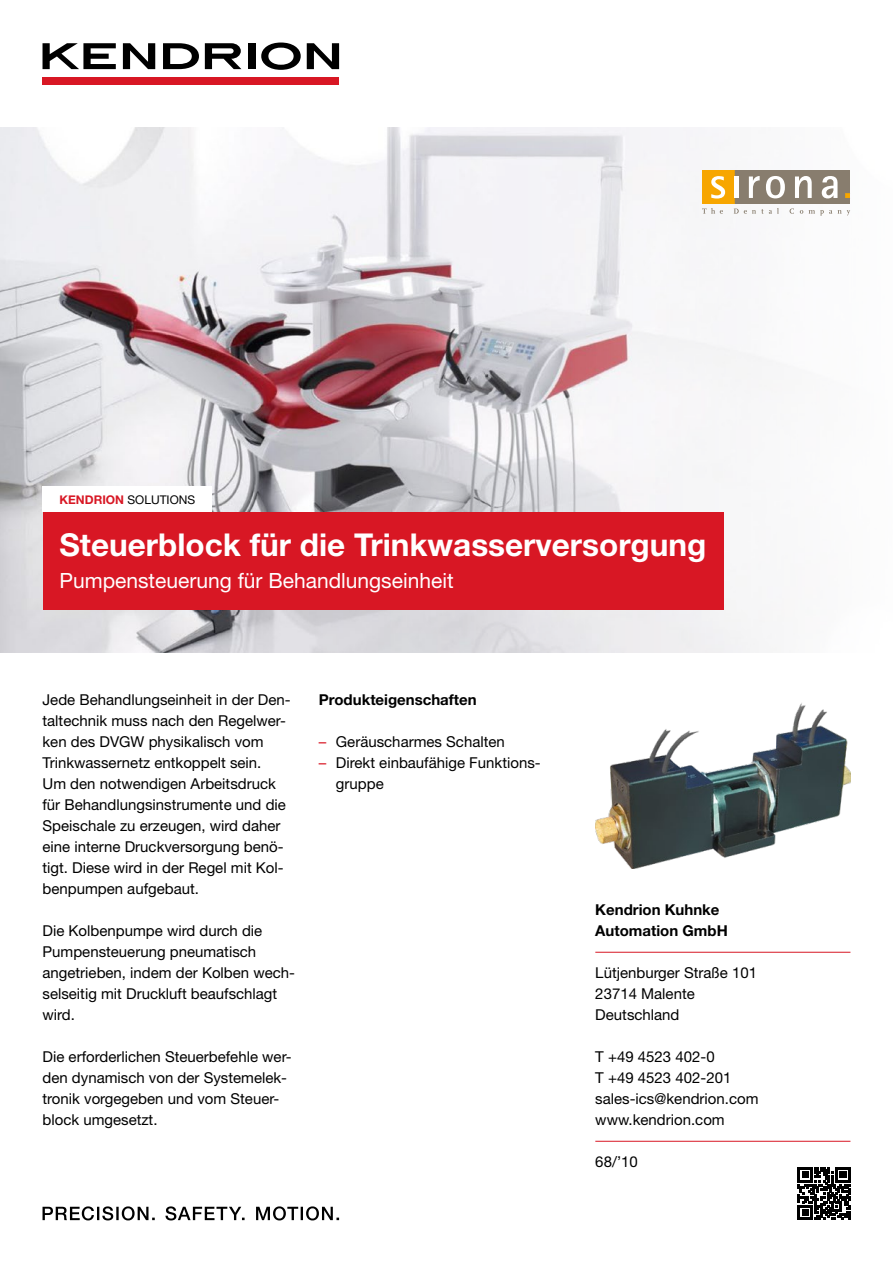
<style>
.page{position:relative;width:893px;height:1263px;background:#fff}
.page>*{position:absolute;margin:0;border:0;box-sizing:border-box;transform-origin:0 0}
.t1{font:700 31.5px "Helvetica Neue LT Pro";color:#fff}
.t2{font:21px "Helvetica Neue LT Pro";color:#fff}
.t3{font:15px/21px "Helvetica Neue LT Pro";color:#000}
.t4{font:700 15px/21px "Helvetica Neue LT Pro";color:#000}
.t5{font:12px "Helvetica Neue LT Pro";color:#000}
.s1{font-weight:700;color:#d81724}
.s2{color:#d81724}
</style>
<div class="page">
<div style="left:248px;top:43px;width:7px;height:26px;background:#000"></div>
<svg style="left:261px;top:43px;width:40px;height:27px"></svg>
<svg style="left:163px;top:43px;width:36px;height:26px"></svg>
<svg style="left:43px;top:43px;width:73px;height:26px"></svg>
<svg style="left:205px;top:43px;width:36px;height:26px"></svg>
<div style="left:43px;top:78px;width:296px;height:7px;background:#d81724"></div>
<svg style="left:123px;top:43px;width:32px;height:26px"></svg>
<svg style="left:307px;top:43px;width:32px;height:26px"></svg>
<hr style="left:595px;top:952px;width:255px;height:1px;background:#d81724">
<hr style="left:595px;top:1141px;width:255px;height:1px;background:#d81724">
<svg style="left:43px;top:1206px;width:296px;height:14px"></svg>
<svg style="left:798px;top:1167px;width:52px;height:53px"></svg>
<img style="left:0;top:128px;width:850px;height:524px">
<div style="left:43px;top:512px;width:680px;height:98px;background:#d81724"></div>
<div style="left:43px;top:486px;width:169px;height:26px;background:#fff"></div>
<img style="left:595px;top:703px;width:255px;height:166px">
<div style="left:734px;top:170px;width:116px;height:33px;background:#887d6e"></div>
<div style="left:702px;top:170px;width:32px;height:33px;background:#f7a600"></div>
<svg style="left:711px;top:176px;width:14px;height:23px"></svg>
<svg style="left:749px;top:176px;width:11px;height:22px"></svg>
<svg style="left:766px;top:176px;width:19px;height:22px"></svg>
<svg style="left:795px;top:176px;width:17px;height:22px"></svg>
<svg style="left:822px;top:176px;width:15px;height:22px"></svg>
<svg style="left:702px;top:208px;width:21px;height:6px"></svg>
<svg style="left:734px;top:209px;width:29px;height:5px"></svg>
<svg style="left:769px;top:208px;width:10px;height:6px"></svg>
<svg style="left:789px;top:208px;width:5px;height:6px"></svg>
<svg style="left:800px;top:210px;width:3px;height:4px"></svg>
<svg style="left:809px;top:210px;width:41px;height:6px"></svg>
<svg style="left:845px;top:193px;width:5px;height:5px"></svg>
<hr style="left:734px;top:170px;width:1px;height:33px;background:#99845c">
<hr style="left:734px;top:176px;width:4px;height:22px;background:#fff">
<p class="t5" style="left:60px;top:492px;width:137px"><span class="s1">KENDRION</span> SOLUTIONS</p>
<h1 class="t1" style="left:60px;top:525px;width:648px">Steuerblock für die Trinkwasserversorgung</h1>
<h2 class="t2" style="left:60px;top:568px;width:396px">Pumpensteuerung für Behandlungseinheit</h2>
<p class="t3" style="left:43px;top:689px;width:250px">Jede Behandlungseinheit in der Den&shy;taltechnik muss nach den Regelwer&shy;ken des DVGW physikalisch vom Trinkwassernetz entkoppelt sein.<br>Um den notwendigen Arbeitsdruck für Behandlungsinstrumente und die Speischale zu erzeugen, wird daher eine interne Druckversorgung benö&shy;tigt. Diese wird in der Regel mit Kol&shy;benpumpen aufgebaut.</p>
<p class="t3" style="left:43px;top:920px;width:254px">Die Kolbenpumpe wird durch die<br>Pumpensteuerung pneumatisch angetrieben, indem der Kolben wech&shy;selseitig mit Druckluft beaufschlagt wird.</p>
<p class="t3" style="left:43px;top:1046px;width:251px">Die erforderlichen Steuerbefehle wer&shy;den dynamisch von der Systemelek&shy;tronik vorgegeben und vom Steuer&shy;block umgesetzt.</p>
<p class="t4" style="left:319px;top:689px;width:159px">Produkteigenschaften</p>
<p class="t3" style="left:319px;top:731px;width:187px"><span class="s2">–</span> Geräuscharmes Schalten</p>
<p class="t3" style="left:336px;top:752px;width:206px;text-indent:-17px"><span class="s2">–</span> Direkt einbaufähige Funktions&shy;gruppe</p>
<p class="t4" style="left:595px;top:899px;width:134px">Kendrion Kuhnke<br>Automation GmbH</p>
<p class="t3" style="left:595px;top:962px;width:163px">Lütjenburger Straße 101<br>23714 Malente<br>Deutschland</p>
<p class="t3" style="left:595px;top:1046px;width:165px">T +49 4523 402-0<br>T +49 4523 402-201 sales-ics@kendrion.com www.kendrion.com</p>
<p class="t3" style="left:595px;top:1151px;width:44px">68/’10</p>
</div>
